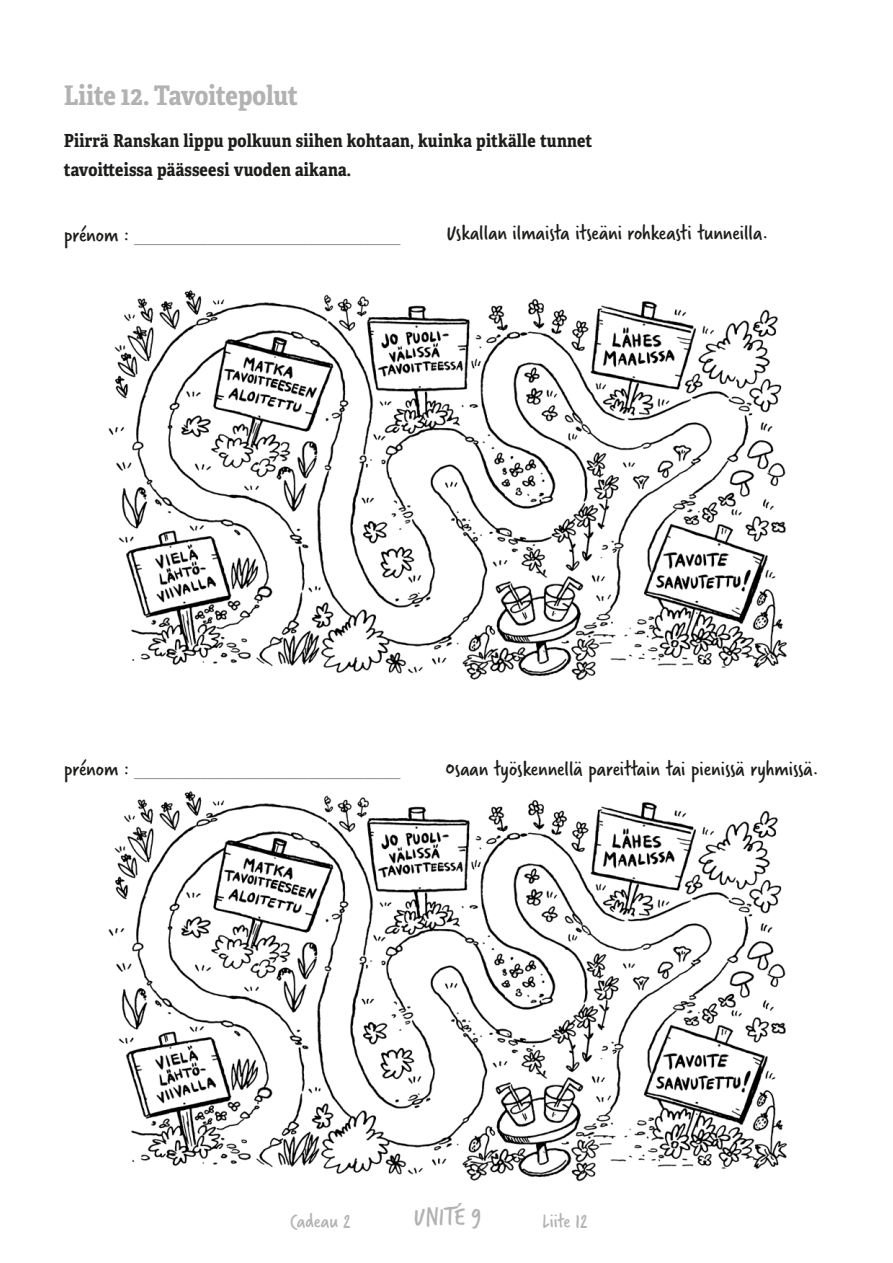
<style>
.page{position:relative;width:893px;height:1263px;background:#fff}
.page>*{position:absolute;margin:0;border:0;box-sizing:border-box;transform-origin:0 0}
.t1{font:700 27px "Adelle Condensed";letter-spacing:-.01em;color:#b2b2b2}
.t2{font:27px "Verveine";color:#b2b2b2}
.t3{font:22.5px "Verveine";color:#1d1d1b}
.t4{font:22.5px "Adelle Condensed Th";color:#878787}
.t5{font:21px "Verveine";color:#b2b2b2}
.t6{font:700 18px/29px "Adelle Condensed";letter-spacing:.01em;color:#1d1d1b}
.s1{font-family:"Verveine";color:#1d1d1b}
</style>
<div class="page">
<img style="left:108px;top:290px;width:679px;height:391px">
<img style="left:108px;top:791px;width:679px;height:391px">
<h1 class="t1" style="left:64px;top:76px;width:236px">Liite 12. Tavoitepolut</h1>
<p class="t6" style="left:64px;top:125px;width:530px">Piirrä Ranskan lippu polkuun siihen kohtaan, kuinka pitkälle tunnet tavoitteissa päässeesi vuoden aikana.</p>
<p class="t4" style="left:64px;top:217px;width:338px"><span class="s1">prénom :</span> _____________________________</p>
<p class="t3" style="left:446px;top:217px;width:323px">Uskallan ilmaista itseäni rohkeasti tunneilla.</p>
<p class="t4" style="left:64px;top:751px;width:338px"><span class="s1">prénom :</span> _____________________________</p>
<p class="t3" style="left:446px;top:753px;width:375px">Osaan työskennellä pareittain tai pienissä ryhmissä.</p>
<p class="t5" style="left:290px;top:1206px;width:62px">Cadeau 2</p>
<h1 class="t2" style="left:414px;top:1198px;width:69px">UNITÉ 9</h1>
<p class="t5" style="left:542px;top:1206px;width:47px">Liite 12</p>
</div>
